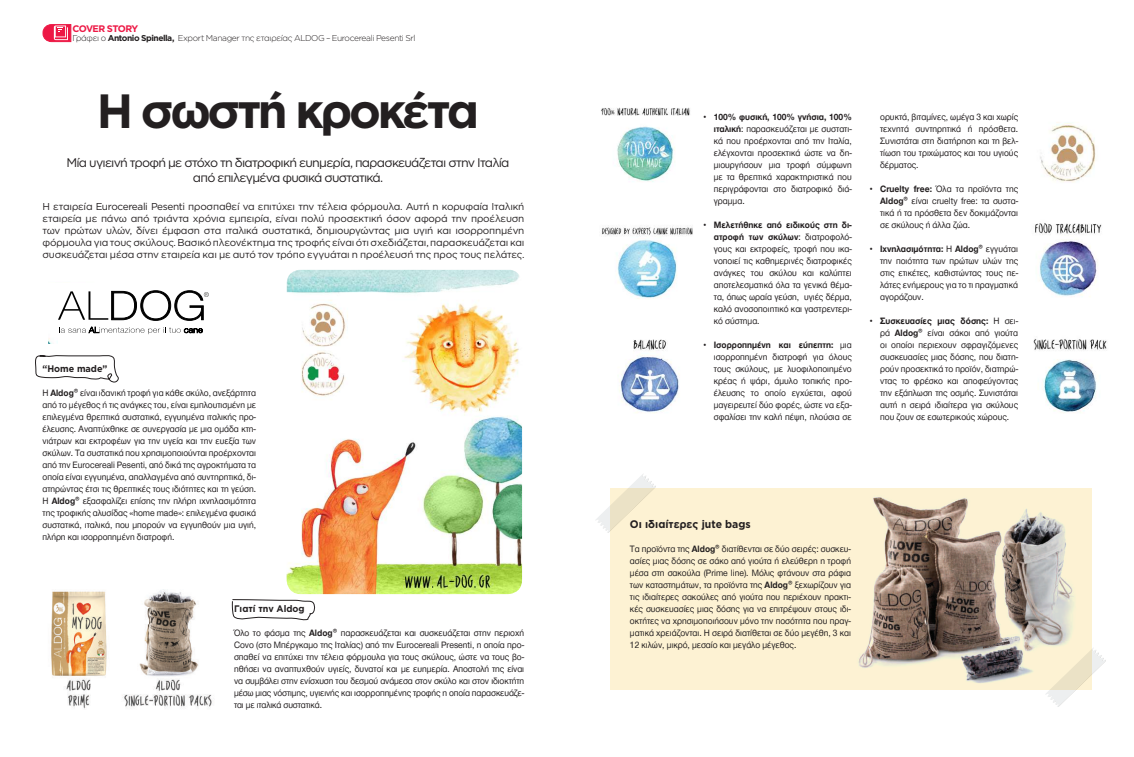
<style>
.page{position:relative;width:1134px;height:757px;background:#fff}
.page>*{position:absolute;margin:0;border:0;box-sizing:border-box;transform-origin:0 0}
.t1{font:700 48px "Gotham Greek";letter-spacing:-.07em;color:#231f20}
.t2{font:12.5px/15px "Gotham Greek";letter-spacing:-.06em;color:#231f20;text-align:center}
.t3{font:700 11px "Gotham Greek";color:#231f20;scale:.95 1}
.t4{font:10px/12px "Gotham Greek";letter-spacing:-.02em;color:#231f20;text-align:justify}
.t5{font:9.5px/12px "CF Helvetica";color:#231f20;text-align:justify;scale:.95 1}
.t6{font:700 9.5px "Gotham Greek";color:#231f20;scale:.95 1}
.t7{font:700 9.5px "Gotham Greek";letter-spacing:-.07em;color:#ed1845}
.t8{font:300 8.5px "Gotham Greek";letter-spacing:-.055em;color:#231f20}
.s1{font-weight:700}
</style>
<div class="page">
<svg style="left:42px;top:24px;width:30px;height:19px"></svg>
<img style="left:619px;top:339px;width:61px;height:74px">
<img style="left:602px;top:225px;width:91px;height:74px">
<img style="left:1035px;top:223px;width:67px;height:73px">
<img style="left:601px;top:107px;width:89px;height:75px">
<img style="left:1033px;top:339px;width:74px;height:74px">
<div style="left:610px;top:488px;width:482px;height:201px;background:#fdf2d3"></div>
<img style="left:1009px;top:508px;width:65px;height:139px">
<img style="left:858px;top:497px;width:151px;height:171px">
<img style="left:956px;top:633px;width:87px;height:50px">
<svg style="left:596px;top:474px;width:60px;height:59px"></svg>
<svg style="left:1045px;top:648px;width:61px;height:59px"></svg>
<img style="left:1040px;top:122px;width:56px;height:61px">
<img style="left:287px;top:270px;width:235px;height:324px">
<svg style="left:35px;top:355px;width:84px;height:28px"></svg>
<svg style="left:231px;top:599px;width:85px;height:22px"></svg>
<img style="left:51px;top:590px;width:161px;height:119px">
<svg style="left:49px;top:290px;width:160px;height:53px"></svg>
<p class="t7" style="left:73px;top:23px;width:67px">COVER STORY</p>
<p class="t8" style="left:73px;top:34px;width:345px">Γράφει ο <span class="s1">Antonio Spinella,</span> Export Manager της εταιρείας ALDOG – Eurocereali Pesenti Srl</p>
<h1 class="t1" style="left:97px;top:84px;width:384px">Η σωστή κροκέτα</h1>
<h2 class="t2" style="left:67px;top:155px;width:444px">Μία υγιεινή τροφή με στόχο τη διατροφική ευημερία, παρασκευάζεται στην Ιταλία από επιλεγμένα φυσικά συστατικά.</h2>
<p class="t4" style="left:43px;top:201px;width:483px">H εταιρεία Eurocereali Pesenti προσπαθεί να επιτύχει την τέλεια φόρμουλα. Αυτή η κορυφαία Ιταλική εταιρεία με πάνω από τριάντα χρόνια εμπειρία, είναι πολύ προσεκτική όσον αφορά την προέλευση των πρώτων υλών, δίνει έμφαση στα ιταλικά συστατικά, δημιουργώντας μια υγιή και ισορροπημένη φόρμουλα για τους σκύλους. Βασικό πλεονέκτημα της τροφής είναι ότι σχεδιάζεται, παρασκευάζεται και συσκευάζεται μέσα στην εταιρεία και με αυτό τον τρόπο εγγυάται η προέλευσή της προς τους πελάτες.</p>
<p class="t6" style="left:43px;top:363px;width:70px">“Home made”</p>
<p class="t5" style="left:43px;top:387px;width:226px">H <span class="s1">Aldog®</span> είναι ιδανική τροφή για κάθε σκύλο, ανεξάρτητα από το μέγεθος ή τις ανάγκες του, είναι εμπλουτισμένη με επιλεγμένα θρεπτικά συστατικά, εγγυημένα ιταλικής προ&shy;έλευσης. Αναπτύχθηκε σε συνεργασία με μια ομάδα κτη&shy;νιάτρων και εκτροφέων για την υγεία και την ευεξία των σκύλων. Τα συστατικά που χρησιμοποιούνται προέρχονται από την Eurocereali Pesenti, από δικά της αγροκτήματα τα οποία είναι εγγυημένα, απαλλαγμένα από συντηρητικά, δι&shy;ατηρώντας έτσι τις θρεπτικές τους ιδιότητες και τη γεύση.<br>Η <span class="s1">Aldog®</span> εξασφαλίζει επίσης την πλήρη ιχνηλασιμότητα της τροφικής αλυσίδας «home made»: επιλεγμένα φυσικά συστατικά, ιταλικά, που μπορούν να εγγυηθούν μια υγιή, πλήρη και ισορροπημένη διατροφή.</p>
<p class="t6" style="left:234px;top:603px;width:76px">Γιατί την Aldog</p>
<p class="t5" style="left:234px;top:627px;width:307px">Όλο το φάσμα της <span class="s1">Aldog®</span> παρασκευάζεται και συσκευάζεται στην περιοχή Covo (στο Μπέργκαμο της Ιταλίας) από την Eurocereali Presenti, η οποία προ&shy;σπαθεί να επιτύχει την τέλεια φόρμουλα για τους σκύλους, ώστε να τους βο&shy;ηθήσει να αναπτυχθούν υγιείς, δυνατοί και με ευημερία. Aποστολή της είναι να συμβάλει στην ενίσχυση του δεσμού ανάμεσα στον σκύλο και στον ιδιοκτήτη μέσω μιας νόστιμης, υγιεινής και ισορροπημένης τροφής η οποία παρασκευάζε&shy;ται με ιταλικά συστατικά.</p>
<p class="t5" style="left:714px;top:111px;width:147px;text-indent:-11px"><span class="s1">• 100% φυσική, 100% γνήσια, 100% ιταλική</span>: παρασκευάζεται με συστατι&shy;κά που προέρχονται από την Ιταλία, ελέγχονται προσεκτικά ώστε να δη&shy;μιουργήσουν μια τροφή σύμφωνη με τα θρεπτικά χαρακτηριστικά που περιγράφονται στο διατροφικό διά&shy;γραμμα.</p>
<p class="t5" style="left:714px;top:219px;width:147px;text-indent:-11px"><span class="s1">• Μελετήθηκε από ειδικούς στη δι&shy;ατροφή των σκύλων</span>: διατροφολό&shy;γους και εκτροφείς, τροφή που ικα&shy;νοποιεί τις καθημερινές διατροφικές ανάγκες του σκύλου και καλύπτει αποτελεσματικά όλα τα γενικά θέμα&shy;τα, όπως ωραία γεύση, υγιές δέρμα, καλό ανοσοποιητικό και γαστρεντερι&shy;κό σύστημα.</p>
<p class="t5" style="left:714px;top:339px;width:147px;text-indent:-11px"><span class="s1">• Ισορροπημένη και εύπεπτη:</span> μια ισορροπημένη διατροφή για όλους τους σκύλους, με λυοφιλοποιημένο κρέας ή ψάρι, άμυλο τοπικής προ&shy;έλευσης το οποίο εγχύεται, αφού μαγειρευτεί δύο φορές, ώστε να εξα&shy;σφαλίσει την καλή πέψη, πλούσια σε</p>
<p class="t5" style="left:880px;top:111px;width:147px">ορυκτά, βιταμίνες, ωμέγα 3 και χωρίς τεχνητά συντηρητικά ή πρόσθετα.<br>Συνιστάται στη διατήρηση και τη βελ&shy;τίωση του τριχώματος και του υγιούς δέρματος.</p>
<p class="t5" style="left:880px;top:183px;width:147px;text-indent:-11px"><span class="s1">• Cruelty free:</span> Όλα τα προϊόντα της <span class="s1">Aldog®</span> είναι cruelty free: τα συστα&shy;τικά ή τα πρόσθετα δεν δοκιμάζονται σε σκύλους ή άλλα ζώα.</p>
<p class="t5" style="left:880px;top:243px;width:147px;text-indent:-11px"><span class="s1">• Ιχνηλασιμότητα:</span> Η <span class="s1">Aldog®</span> εγγυάται την ποιότητα των πρώτων υλών της στις ετικέτες, καθιστώντας τους πε&shy;λάτες ενήμερους για το τι πραγματικά αγοράζουν.</p>
<p class="t5" style="left:880px;top:315px;width:147px;text-indent:-11px"><span class="s1">• Συσκευασίες μιας δόσης:</span> Η σει&shy;ρά <span class="s1">Aldog®</span> είναι σάκοι από γιούτα οι οποίοι περιεχουν σφραγιζόμενες συσκευασίες μιας δόσης, που διατη&shy;ρούν προσεκτικά το προϊόν, διατηρώ&shy;ντας το φρέσκο και αποφεύγοντας την εξάπλωση της οσμής. Συνιστάται αυτή η σειρά ιδιαίτερα για σκύλους που ζουν σε εσωτερικούς χώρους.</p>
<p class="t3" style="left:630px;top:518px;width:129px">Οι ιδιαίτερες jute bags</p>
<p class="t5" style="left:630px;top:543px;width:234px">Τα προϊόντα της <span class="s1">Aldog®</span> διατίθενται σε δύο σειρές: συσκευ&shy;ασίες μιας δόσης σε σάκο από γιούτα ή ελεύθερη η τροφή μέσα στη σακούλα (Prime line). Μόλις φτάνουν στα ράφια των καταστημάτων, τα προϊόντα της <span class="s1">Aldog®</span> ξεχωρίζουν για τις ιδιαίτερες σακούλες από γιούτα που περιέχουν πρακτι&shy;κές συσκευασίες μιας δόσης για να επιτρέψουν στους ιδι&shy;οκτήτες να χρησιμοποιήσουν μόνο την ποσότητα που πραγ&shy;ματικά χρειάζονται. Η σειρά διατίθεται σε δύο μεγέθη, 3 και 12 κιλών, μικρό, μεσαίο και μεγάλο μέγεθος.</p>
</div>
